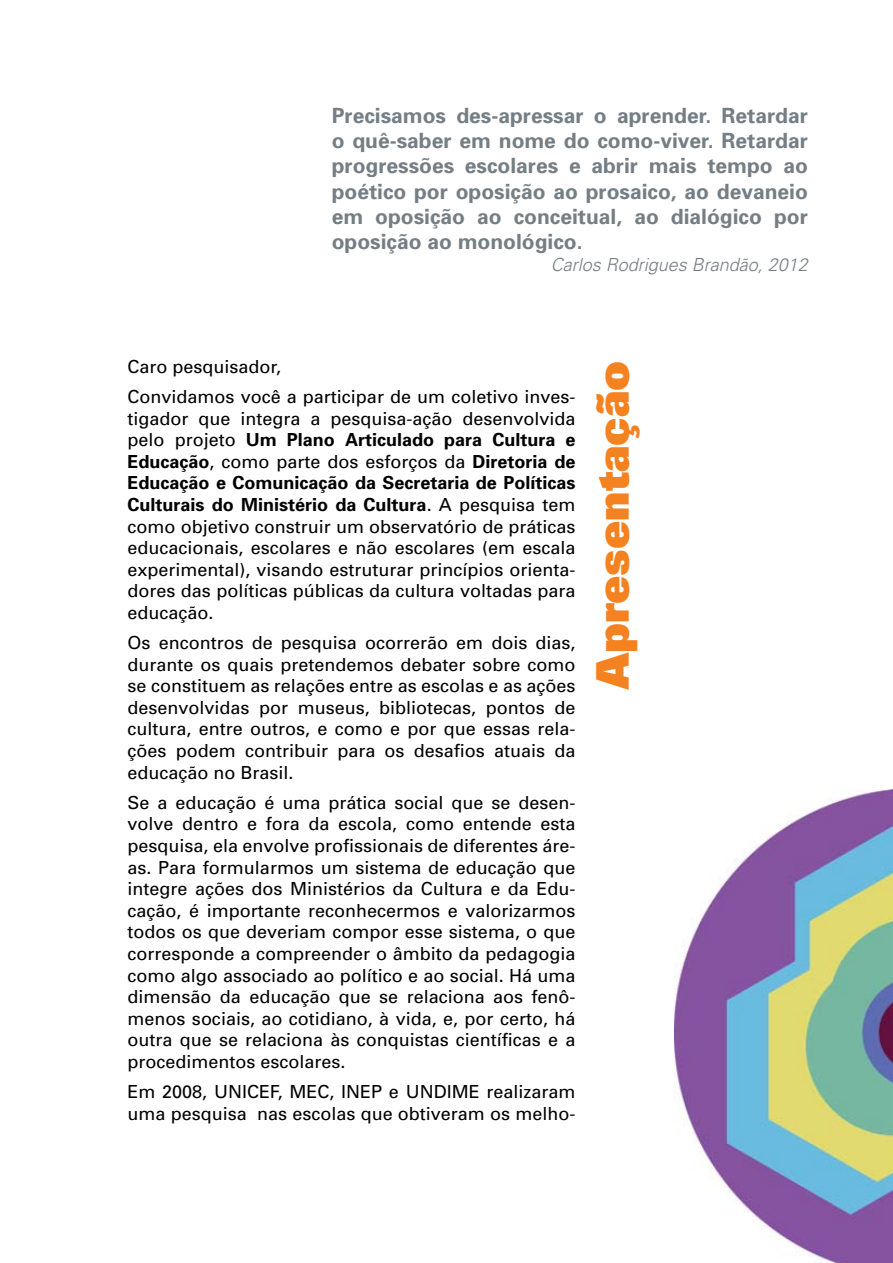
<style>
.page{position:relative;width:893px;height:1263px;background:#fff}
.page>*{position:absolute;margin:0;border:0;box-sizing:border-box;transform-origin:0 0}
.t1{font:900 45px "Univers";color:#f58220}
.t2{font:700 21px/25.2px "Univers";color:#757e84;text-align:justify}
.t3{font:18px/21.6px "Univers";color:#000;text-align:justify}
.t4{font:italic 300 18px "Univers";color:#757e84}
.s1{font-weight:700}
</style>
<div class="page">
<img style="left:674px;top:790px;width:219px;height:473px">
<p class="t2" style="left:332px;top:103px;width:478px">Precisamos des-apressar o aprender. Retardar o quê-saber em nome do como-viver. Retardar progressões escolares e abrir mais tempo ao poético por oposição ao prosaico, ao devaneio em oposição ao conceitual, ao dialógico por oposição ao monológico.</p>
<p class="t4" style="left:551px;top:253px;width:259px">Carlos Rodrigues Brandão, 2012</p>
<p class="t3" style="left:128px;top:352px;width:449px;line-height:30.2px">Caro pesquisador,<br>Convidamos você a participar de um coletivo inves-</p>
<p class="t3" style="left:128px;top:408px;width:449px">tigador que integra a pesquisa-ação desenvolvida pelo projeto <span class="s1">Um Plano Articulado para Cultura e Educação</span>, como parte dos esforços da <span class="s1">Diretoria de Educação e Comunicação da Secretaria de Políticas Culturais do Ministério da Cultura</span>. A pesquisa tem como objetivo construir um observatório de práticas educacionais, escolares e não escolares (em escala experimental), visando estruturar princípios orienta&shy;dores das políticas públicas da cultura voltadas para educação.</p>
<p class="t3" style="left:128px;top:632px;width:449px">Os encontros de pesquisa ocorrerão em dois dias, durante os quais pretendemos debater sobre como se constituem as relações entre as escolas e as ações desenvolvidas por museus, bibliotecas, pontos de cultura, entre outros, e como e por que essas rela&shy;ções podem contribuir para os desafios atuais da educação no Brasil.</p>
<p class="t3" style="left:128px;top:792px;width:449px">Se a educação é uma prática social que se desen&shy;volve dentro e fora da escola, como entende esta pesquisa, ela envolve profissionais de diferentes áre&shy;as. Para formularmos um sistema de educação que integre ações dos Ministérios da Cultura e da Edu&shy;cação, é importante reconhecermos e valorizarmos todos os que deveriam compor esse sistema, o que corresponde a compreender o âmbito da pedagogia como algo associado ao político e ao social. Há uma dimensão da educação que se relaciona aos fenô&shy;menos sociais, ao cotidiano, à vida, e, por certo, há outra que se relaciona às conquistas científicas e a procedimentos escolares.</p>
<p class="t3" style="left:128px;top:1081px;width:449px">Em 2008, UNICEF, MEC, INEP e UNDIME realizaram uma pesquisa nas escolas que obtiveram os melho-</p>
<h1 class="t1" style="left:583px;top:689px;width:330px;rotate:-90deg">Apresentação</h1>
</div>
